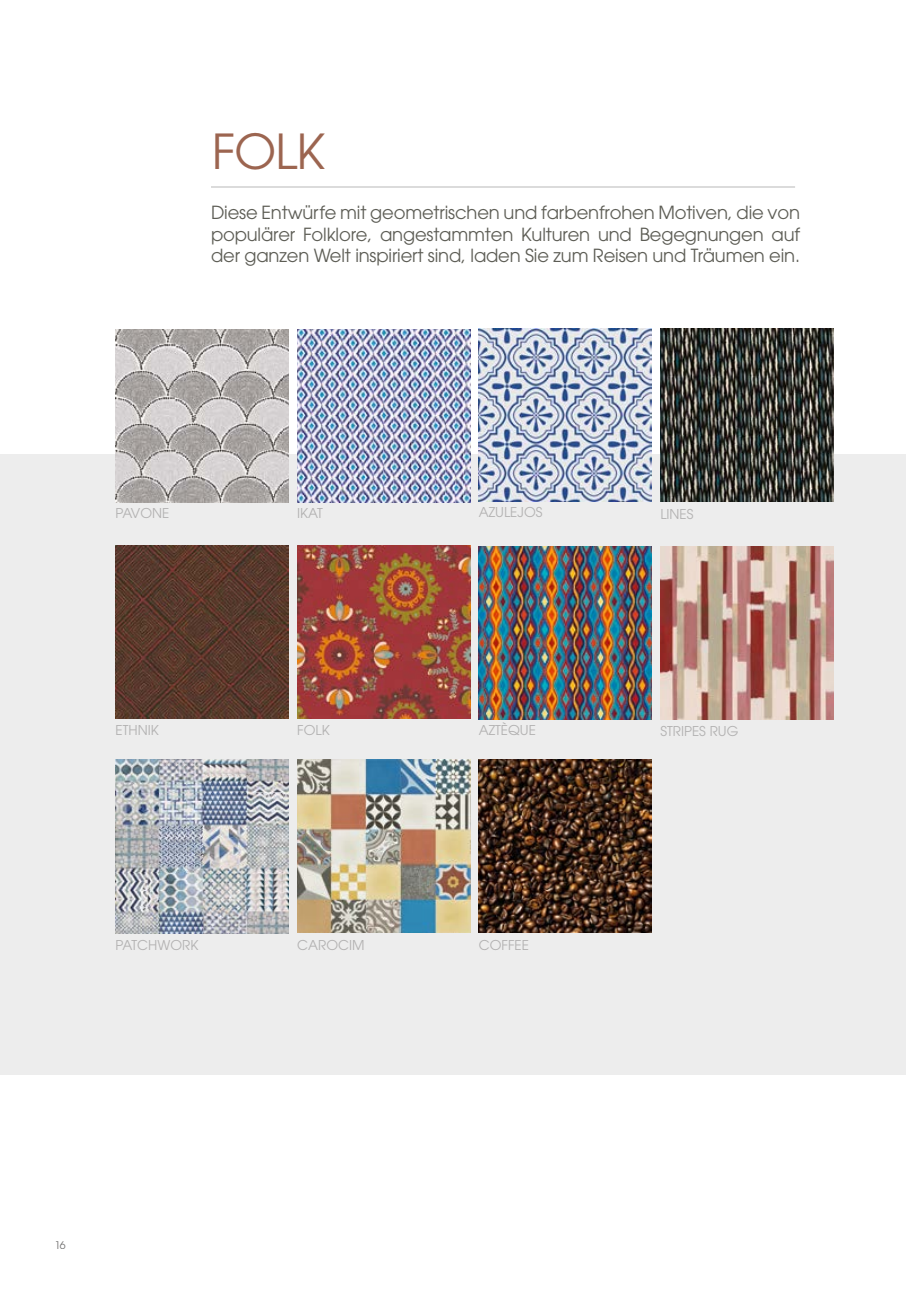
<style>
.page{position:relative;width:906px;height:1289px;background:#fff}
.page>*{position:absolute;margin:0;border:0;box-sizing:border-box;transform-origin:0 0}
.t1{font:48px "ITC Avant Garde Pro";color:#9c6550}
.t2{font:18px/21.6px "ITC Avant Garde Pro";letter-spacing:-.01em;color:#5d5d55;text-align:justify}
.t3{font:13.5px "ITC Avant Garde Pro";color:#b3b2b2}
.t4{font:10.5px "ITC Avant Garde Pro";color:#706f6f}
</style>
<div class="page">
<div style="left:0;top:454px;width:906px;height:620px;background:#ededed"></div>
<hr style="left:211px;top:186px;width:584px;height:2px;background:#d0d0d0">
<img style="left:479px;top:546px;width:173px;height:173px">
<img style="left:479px;top:759px;width:173px;height:173px">
<img style="left:479px;top:328px;width:173px;height:173px">
<img style="left:297px;top:759px;width:173px;height:173px">
<img style="left:297px;top:329px;width:173px;height:173px">
<img style="left:297px;top:546px;width:173px;height:172px">
<img style="left:116px;top:329px;width:172px;height:173px">
<img style="left:116px;top:546px;width:172px;height:172px">
<img style="left:660px;top:546px;width:173px;height:173px">
<img style="left:660px;top:328px;width:173px;height:173px">
<img style="left:116px;top:759px;width:172px;height:174px">
<h1 class="t1" style="left:212px;top:122px;width:114px">FOLK</h1>
<p class="t2" style="left:211px;top:201px;width:590px">Diese Entwürfe mit geometrischen und farbenfrohen Motiven, die von populärer Folklore, angestammten Kulturen und Begegnungen auf der ganzen Welt inspiriert sind, laden Sie zum Reisen und Träumen ein.</p>
<p class="t3" style="left:116px;top:505px;width:55px">PAVONE</p>
<p class="t3" style="left:297px;top:505px;width:27px">IKAT</p>
<p class="t3" style="left:479px;top:504px;width:65px">AZULEJOS</p>
<p class="t3" style="left:660px;top:505px;width:35px">LINES</p>
<p class="t3" style="left:479px;top:721px;width:59px">AZTÈQUE</p>
<p class="t3" style="left:297px;top:722px;width:34px">FOLK</p>
<p class="t3" style="left:116px;top:722px;width:45px">ETHNIK</p>
<p class="t3" style="left:660px;top:723px;width:80px">STRIPES RUG</p>
<p class="t3" style="left:116px;top:936px;width:84px">PATCHWORK</p>
<p class="t3" style="left:297px;top:936px;width:69px">CAROCIM</p>
<p class="t3" style="left:479px;top:936px;width:52px">COFFEE</p>
<p class="t4" style="left:54px;top:1238px;width:13px">16</p>
</div>
